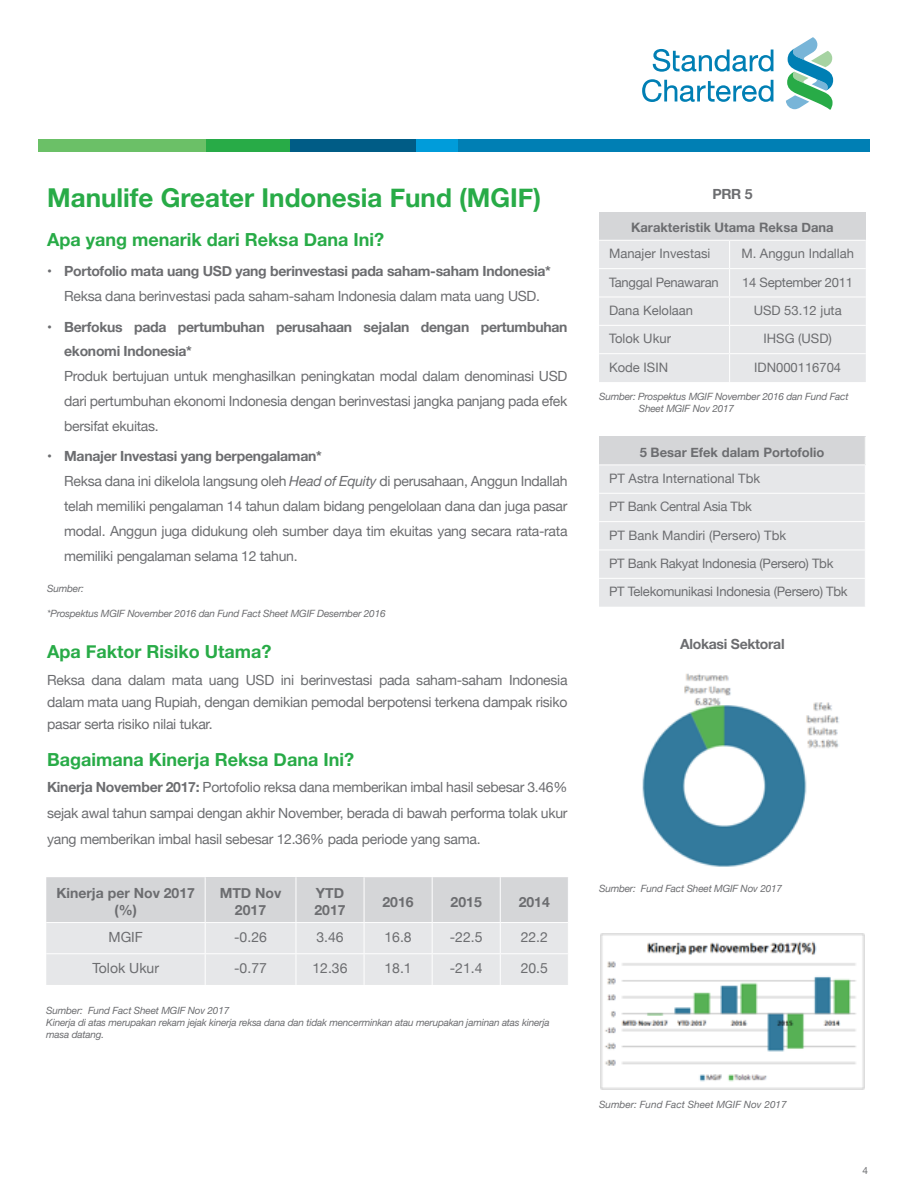
<style>
.page{position:relative;width:908px;height:1191px;background:#fff}
.page>*{position:absolute;margin:0;border:0;box-sizing:border-box;transform-origin:0 0}
.t1{font:700 26px "Helvetica Neue";color:#28ab47}
.t2{font:700 18px "Helvetica Neue";color:#28ab47}
.t3{font:14px/24.8px "Helvetica Neue";letter-spacing:-.02em;color:#6c6d70;text-align:justify}
.t4{font:700 14px/24.8px "Helvetica Neue";letter-spacing:-.02em;color:#6c6d70}
.t5{font:700 14px/16.8px "Helvetica Neue";color:#6c6d70;text-align:center}
.t6{font:14px "Helvetica Neue";color:#6c6d70}
.t7{font:13px "Helvetica Neue";color:#6c6d70}
.t8{font:13px "Helvetica Neue";letter-spacing:-.02em;color:#6c6d70}
.t9{font:700 13px "Helvetica Neue";color:#6c6d70}
.t10{font:italic 10px/12px "Helvetica Neue";letter-spacing:-.02em;color:#6c6d70}
.t11{font:italic 10px/12px "Helvetica Neue LT Std";letter-spacing:-.02em;color:#6c6d70}
.t12{font:italic 10px "Helvetica Neue";color:#6c6d70}
.t13{font:10px "Helvetica Neue";color:#6c6d70}
.s1{font-style:italic}
.s2{font-weight:700}
</style>
<div class="page">
<div style="left:290px;top:139px;width:125px;height:12px;background:#005c86"></div>
<div style="left:206px;top:139px;width:84px;height:12px;background:#28ab47"></div>
<div style="left:415px;top:139px;width:42px;height:12px;background:#009cda"></div>
<div style="left:38px;top:139px;width:168px;height:12px;background:#6bc067"></div>
<div style="left:457px;top:139px;width:412px;height:12px;background:#007fb4"></div>
<svg style="left:652px;top:49px;width:121px;height:23px"></svg>
<svg style="left:642px;top:79px;width:131px;height:23px"></svg>
<svg style="left:786px;top:37px;width:46px;height:73px"></svg>
<div style="left:598px;top:212px;width:267px;height:28px;background:#d5d6d8"></div>
<div style="left:599px;top:241px;width:266px;height:141px;background:#e6e7e9"></div>
<svg style="left:599px;top:436px;width:266px;height:170px;background:#e3e4e6"></svg>
<svg style="left:46px;top:877px;width:521px;height:108px;background:#dfe0e2"></svg>
<hr style="left:204px;top:877px;width:1px;height:45px;background:#fff">
<hr style="left:295px;top:877px;width:1px;height:45px;background:#fff">
<hr style="left:363px;top:877px;width:1px;height:45px;background:#fff">
<hr style="left:431px;top:877px;width:1px;height:45px;background:#fff">
<hr style="left:499px;top:877px;width:1px;height:45px;background:#fff">
<hr style="left:46px;top:922px;width:159px;height:1px;background:#fff">
<hr style="left:205px;top:922px;width:91px;height:1px;background:#fff">
<hr style="left:204px;top:923px;width:1px;height:30px;background:#fff">
<hr style="left:296px;top:922px;width:68px;height:1px;background:#fff">
<hr style="left:295px;top:923px;width:1px;height:30px;background:#fff">
<hr style="left:364px;top:922px;width:68px;height:1px;background:#fff">
<hr style="left:363px;top:923px;width:1px;height:30px;background:#fff">
<hr style="left:432px;top:922px;width:68px;height:1px;background:#fff">
<hr style="left:431px;top:923px;width:1px;height:30px;background:#fff">
<hr style="left:500px;top:922px;width:68px;height:1px;background:#fff">
<hr style="left:499px;top:923px;width:1px;height:30px;background:#fff">
<hr style="left:46px;top:953px;width:159px;height:1px;background:#fff">
<hr style="left:205px;top:953px;width:91px;height:1px;background:#fff">
<hr style="left:204px;top:954px;width:1px;height:31px;background:#fff">
<hr style="left:296px;top:953px;width:68px;height:1px;background:#fff">
<hr style="left:295px;top:954px;width:1px;height:31px;background:#fff">
<hr style="left:364px;top:953px;width:68px;height:1px;background:#fff">
<hr style="left:363px;top:954px;width:1px;height:31px;background:#fff">
<hr style="left:432px;top:953px;width:68px;height:1px;background:#fff">
<hr style="left:431px;top:954px;width:1px;height:31px;background:#fff">
<hr style="left:500px;top:953px;width:68px;height:1px;background:#fff">
<hr style="left:499px;top:954px;width:1px;height:31px;background:#fff">
<img style="left:642px;top:673px;width:197px;height:194px">
<img style="left:600px;top:933px;width:263px;height:157px">
<p class="t1" style="left:47px;top:178px;width:495px">Manulife Greater Indonesia Fund (MGIF)</p>
<p class="t2" style="left:47px;top:225px;width:338px">Apa yang menarik dari Reksa Dana Ini?</p>
<p class="t4" style="left:47px;top:259px;width:505px">• Portofolio mata uang USD yang berinvestasi pada saham-saham Indonesia*</p>
<p class="t3" style="left:64px;top:284px;width:477px">Reksa dana berinvestasi pada saham-saham Indonesia dalam mata uang USD.</p>
<p class="t4" style="left:64px;top:314px;width:504px;text-indent:-17px">• Berfokus pada pertumbuhan perusahaan sejalan dengan pertumbuhan ekonomi Indonesia*</p>
<p class="t3" style="left:64px;top:365px;width:504px">Produk bertujuan untuk menghasilkan peningkatan modal dalam denominasi USD dari pertumbuhan ekonomi Indonesia dengan berinvestasi jangka panjang pada efek bersifat ekuitas.</p>
<p class="t4" style="left:47px;top:444px;width:276px">• Manajer Investasi yang berpengalaman*</p>
<p class="t3" style="left:64px;top:469px;width:504px">Reksa dana ini dikelola langsung oleh <span class="s1">Head of Equity</span> di perusahaan, Anggun Indallah telah memiliki pengalaman 14 tahun dalam bidang pengelolaan dana dan juga pasar modal. Anggun juga didukung oleh sumber daya tim ekuitas yang secara rata-rata memiliki pengalaman selama 12 tahun.</p>
<p class="t10" style="left:47px;top:583px;width:38px">Sumber:</p>
<p class="t10" style="left:47px;top:608px;width:340px">*Prospektus MGIF November 2016 dan Fund Fact Sheet MGIF Desember 2016</p>
<p class="t2" style="left:47px;top:637px;width:226px">Apa Faktor Risiko Utama?</p>
<p class="t3" style="left:47px;top:670px;width:521px;line-height:22px">Reksa dana dalam mata uang USD ini berinvestasi pada saham-saham Indonesia dalam mata uang Rupiah, dengan demikian pemodal berpotensi terkena dampak risiko pasar serta risiko nilai tukar.</p>
<p class="t2" style="left:47px;top:745px;width:308px">Bagaimana Kinerja Reksa Dana Ini?</p>
<p class="t3" style="left:47px;top:775px;width:521px;line-height:26px"><span class="s2">Kinerja November 2017:</span> Portofolio reksa dana memberikan imbal hasil sebesar 3.46% sejak awal tahun sampai dengan akhir November, berada di bawah performa tolak ukur yang memberikan imbal hasil sebesar 12.36% pada periode yang sama.</p>
<p class="t5" style="left:56px;top:885px;width:140px">Kinerja per Nov 2017 (%)</p>
<p class="t5" style="left:219px;top:885px;width:63px">MTD Nov<br>2017</p>
<p class="t4" style="left:314px;top:885px;width:33px;line-height:16.8px">YTD<br>2017</p>
<p class="t4" style="left:382px;top:889px;width:33px">2016</p>
<p class="t4" style="left:450px;top:889px;width:33px">2015</p>
<p class="t4" style="left:518px;top:889px;width:33px">2014</p>
<p class="t3" style="left:108px;top:925px;width:36px">MGIF</p>
<p class="t3" style="left:234px;top:925px;width:34px">-0.26</p>
<p class="t3" style="left:316px;top:925px;width:29px">3.46</p>
<p class="t3" style="left:384px;top:925px;width:29px">16.8</p>
<p class="t3" style="left:449px;top:925px;width:34px">-22.5</p>
<p class="t3" style="left:520px;top:925px;width:29px">22.2</p>
<p class="t6" style="left:92px;top:957px;width:68px">Tolok Ukur</p>
<p class="t3" style="left:234px;top:956px;width:34px">-0.77</p>
<p class="t3" style="left:312px;top:956px;width:37px">12.36</p>
<p class="t3" style="left:384px;top:956px;width:29px">18.1</p>
<p class="t3" style="left:449px;top:956px;width:34px">-21.4</p>
<p class="t3" style="left:520px;top:956px;width:29px">20.5</p>
<p class="t11" style="left:46px;top:1003px;width:184px">Sumber: Fund Fact Sheet MGIF Nov 2017</p>
<p class="t11" style="left:46px;top:1015px;width:504px">Kinerja di atas merupakan rekam jejak kinerja reksa dana dan tidak mencerminkan atau merupakan jaminan atas kinerja masa datang.</p>
<p class="t4" style="left:712px;top:182px;width:42px">PRR 5</p>
<p class="t9" style="left:630px;top:218px;width:204px">Karakteristik Utama Reksa Dana</p>
<p class="t7" style="left:608px;top:244px;width:103px">Manajer Investasi</p>
<p class="t7" style="left:741px;top:244px;width:114px">M. Anggun Indallah</p>
<p class="t8" style="left:608px;top:273px;width:111px">Tanggal Penawaran</p>
<p class="t8" style="left:742px;top:273px;width:112px">14 September 2011</p>
<p class="t7" style="left:608px;top:301px;width:86px">Dana Kelolaan</p>
<p class="t7" style="left:753px;top:301px;width:89px">USD 53.12 juta</p>
<p class="t7" style="left:608px;top:329px;width:63px">Tolok Ukur</p>
<p class="t7" style="left:763px;top:329px;width:70px">IHSG (USD)</p>
<p class="t7" style="left:608px;top:358px;width:60px">Kode ISIN</p>
<p class="t7" style="left:753px;top:358px;width:88px">IDN000116704</p>
<p class="t10" style="left:638px;top:391px;width:211px;text-indent:-40px">Sumber: Prospektus MGIF November 2016 dan Fund Fact<br>Sheet MGIF Nov 2017</p>
<p class="t9" style="left:639px;top:442px;width:186px">5 Besar Efek dalam Portofolio</p>
<p class="t7" style="left:608px;top:469px;width:152px">PT Astra International Tbk</p>
<p class="t8" style="left:608px;top:497px;width:144px">PT Bank Central Asia Tbk</p>
<p class="t7" style="left:608px;top:525px;width:178px">PT Bank Mandiri (Persero) Tbk</p>
<p class="t8" style="left:608px;top:554px;width:226px">PT Bank Rakyat Indonesia (Persero) Tbk</p>
<p class="t8" style="left:608px;top:582px;width:240px">PT Telekomunikasi Indonesia (Persero) Tbk</p>
<p class="t4" style="left:680px;top:631px;width:106px">Alokasi Sektoral</p>
<p class="t10" style="left:598px;top:883px;width:184px">Sumber: Fund Fact Sheet MGIF Nov 2017</p>
<p class="t12" style="left:598px;top:1097px;width:189px">Sumber: Fund Fact Sheet MGIF Nov 2017</p>
<p class="t13" style="left:862px;top:1163px;width:7px">4</p>
</div>
